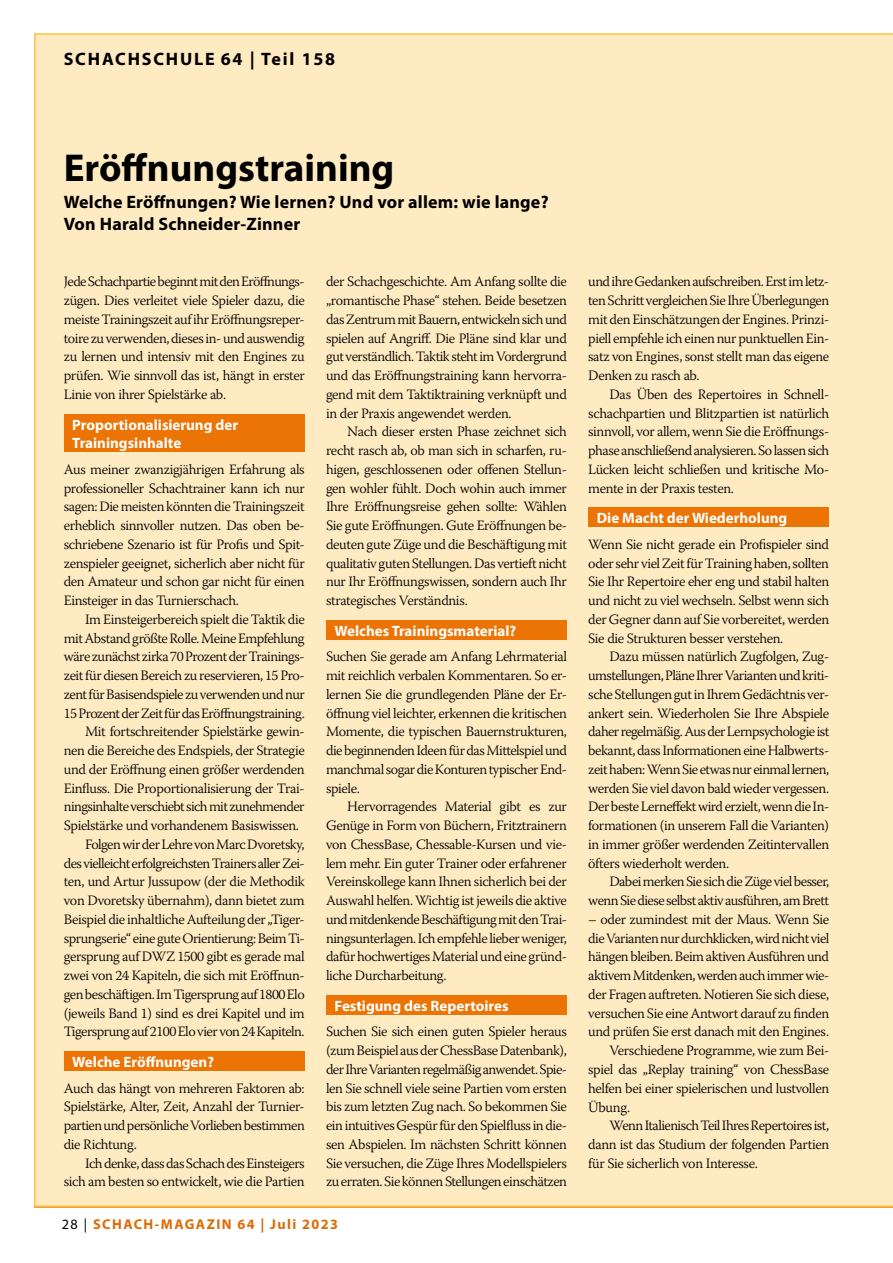
<style>
.page{position:relative;width:893px;height:1263px;background:#fff}
.page>*{position:absolute;margin:0;border:0;box-sizing:border-box;transform-origin:0 0}
.t1{font:700 39px "Myriad Pro";color:#000}
.t2{font:700 18px/21.6px "Myriad Pro";letter-spacing:.01em;color:#000}
.t3{font:700 18px "Myriad Pro";letter-spacing:.1em;color:#000}
.t4{font:700 15px/18px "Myriad Pro";color:#fff}
.t5{font:300 14.25px/18.8px "Warnock Pro";letter-spacing:-.025em;color:#000;text-align:justify}
.t6{font:700 14.25px "Myriad Pro";letter-spacing:.1em;color:#db6c08}
.s1{font-weight:400;color:#000}
</style>
<div class="page">
<div style="left:34px;top:33px;width:859px;height:1174px;background:#ffebc2"></div>
<div style="left:64px;top:414px;width:241px;height:37px;background:#ec7404"></div>
<div style="left:64px;top:1052px;width:241px;height:19px;background:#ec7404"></div>
<div style="left:326px;top:620px;width:241px;height:20px;background:#ec7404"></div>
<div style="left:326px;top:995px;width:241px;height:20px;background:#ec7404"></div>
<div style="left:588px;top:508px;width:241px;height:19px;background:#ec7404"></div>
<p class="t3" style="left:64px;top:47px;width:273px">SCHACHSCHULE 64 | Teil 158</p>
<h1 class="t1" style="left:64px;top:143px;width:332px">Eröffnungstraining</h1>
<p class="t2" style="left:64px;top:191px;width:486px">Welche Eröffnungen? Wie lernen? Und vor allem: wie lange?<br>Von Harald Schneider-Zinner</p>
<p class="t5" style="left:64px;top:272px;width:242px">Jede Schachpartie beginnt mit den Eröffnungs&shy;zügen. Dies verleitet viele Spieler dazu, die meiste Trainingszeit auf ihr Eröffnungsreper&shy;toire zu verwenden, dieses in- und auswendig zu lernen und intensiv mit den Engines zu prüfen. Wie sinnvoll das ist, hängt in erster Linie von ihrer Spielstärke ab.</p>
<p class="t4" style="left:72px;top:415px;width:167px">Proportionalisierung der<br>Trainingsinhalte</p>
<p class="t5" style="left:64px;top:459px;width:242px">Aus meiner zwanzigjährigen Erfahrung als professioneller Schachtrainer kann ich nur sagen: Die meisten könnten die Trainingszeit erheblich sinnvoller nutzen. Das oben be&shy;schriebene Szenario ist für Profis und Spit&shy;zenspieler geeignet, sicherlich aber nicht für den Amateur und schon gar nicht für einen Einsteiger in das Turnierschach.</p>
<p class="t5" style="left:85px;top:610px;width:221px">Im Einsteigerbereich spielt die Taktik die</p>
<p class="t5" style="left:64px;top:628px;width:242px">mit Abstand größte Rolle. Meine Empfehlung</p>
<p class="t5" style="left:64px;top:647px;width:242px">wäre zunächst zirka 70 Prozent der Trainings-</p>
<p class="t5" style="left:64px;top:666px;width:242px">zeit für diesen Bereich zu reservieren, 15 Pro-</p>
<p class="t5" style="left:64px;top:685px;width:242px">zent für Basisendspiele zu verwenden und nur</p>
<p class="t5" style="left:64px;top:703px;width:243px">15 Prozent der Zeit für das Eröffnungstraining.</p>
<p class="t5" style="left:85px;top:722px;width:221px">Mit fortschreitender Spielstärke gewin-</p>
<p class="t5" style="left:64px;top:741px;width:242px">nen die Bereiche des Endspiels, der Strategie</p>
<p class="t5" style="left:64px;top:760px;width:242px">und der Eröffnung einen größer werdenden</p>
<p class="t5" style="left:64px;top:778px;width:242px">Einfluss. Die Proportionalisierung der Trai-</p>
<p class="t5" style="left:64px;top:797px;width:242px">ningsinhalte verschiebt sich mit zunehmender</p>
<p class="t5" style="left:64px;top:816px;width:237px">Spielstärke und vorhandenem Basiswissen.</p>
<p class="t5" style="left:85px;top:835px;width:221px">Folgen wir der Lehre von Marc Dvoretsky,</p>
<p class="t5" style="left:64px;top:853px;width:242px">des vielleicht erfolgreichsten Trainers aller Zei-</p>
<p class="t5" style="left:64px;top:872px;width:242px">ten, und Artur Jussupow (der die Methodik</p>
<p class="t5" style="left:64px;top:891px;width:242px">von Dvoretsky übernahm), dann bietet zum</p>
<p class="t5" style="left:64px;top:910px;width:242px">Beispiel die inhaltliche Aufteilung der „Tiger-</p>
<p class="t5" style="left:64px;top:928px;width:242px">sprungserie“ eine gute Orientierung: Beim Ti-</p>
<p class="t5" style="left:64px;top:947px;width:242px">gersprung auf DWZ 1500 gibt es gerade mal</p>
<p class="t5" style="left:64px;top:966px;width:242px">zwei von 24 Kapiteln, die sich mit Eröffnun-</p>
<p class="t5" style="left:64px;top:985px;width:242px">gen beschäftigen. Im Tigersprung auf 1800 Elo</p>
<p class="t5" style="left:64px;top:1003px;width:242px">(jeweils Band 1) sind es drei Kapitel und im</p>
<p class="t5" style="left:64px;top:1022px;width:242px">Tigersprung auf 2100 Elo vier von 24 Kapiteln.</p>
<p class="t4" style="left:72px;top:1052px;width:143px">Welche Eröffnungen?</p>
<p class="t5" style="left:64px;top:1078px;width:243px">Auch das hängt von mehreren Faktoren ab:<br>Spielstärke, Alter, Zeit, Anzahl der Turnier&shy;partien und persönliche Vorlieben bestimmen die Richtung.</p>
<p class="t5" style="left:64px;top:1153px;width:242px;text-align:right">Ich denke, dass das Schach des Einsteigers sich am besten so entwickelt, wie die Partien</p>
<p class="t5" style="left:326px;top:272px;width:242px">der Schachgeschichte. Am Anfang sollte die „romantische Phase“ stehen. Beide besetzen das Zentrum mit Bauern, entwickeln sich und spielen auf Angriff. Die Pläne sind klar und gut verständlich. Taktik steht im Vordergrund und das Eröffnungstraining kann hervorra&shy;gend mit dem Taktiktraining verknüpft und in der Praxis angewendet werden.</p>
<p class="t5" style="left:326px;top:422px;width:242px;text-indent:21px">Nach dieser ersten Phase zeichnet sich recht rasch ab, ob man sich in scharfen, ru&shy;higen, geschlossenen oder offenen Stellun&shy;gen wohler fühlt. Doch wohin auch immer Ihre Eröffnungsreise gehen sollte: Wählen Sie gute Eröffnungen. Gute Eröffnungen be&shy;deuten gute Züge und die Beschäftigung mit qualitativ guten Stellungen. Das vertieft nicht nur Ihr Eröffnungswissen, sondern auch Ihr strategisches Verständnis.</p>
<p class="t4" style="left:334px;top:621px;width:183px">Welches Trainingsmaterial?</p>
<p class="t5" style="left:326px;top:647px;width:243px">Suchen Sie gerade am Anfang Lehrmaterial mit reichlich verbalen Kommentaren. So er&shy;lernen Sie die grundlegenden Pläne der Er&shy;öffnung viel leichter, erkennen die kritischen Momente, die typischen Bauernstrukturen, die beginnenden Ideen für das Mittelspiel und manchmal sogar die Konturen typischer End&shy;spiele.</p>
<p class="t5" style="left:326px;top:797px;width:243px;text-indent:21px">Hervorragendes Material gibt es zur Genüge in Form von Büchern, Fritztrainern von ChessBase, Chessable-Kursen und vie&shy;lem mehr. Ein guter Trainer oder erfahrener Vereinskollege kann Ihnen sicherlich bei der Auswahl helfen. Wichtig ist jeweils die aktive und mitdenkende Beschäftigung mit den Trai&shy;ningsunterlagen. Ich empfehle lieber weniger, dafür hochwertiges Material und eine gründ&shy;liche Durcharbeitung.</p>
<p class="t4" style="left:334px;top:996px;width:176px">Festigung des Repertoires</p>
<p class="t5" style="left:326px;top:1022px;width:243px">Suchen Sie sich einen guten Spieler heraus (zum Beispiel aus der ChessBase Datenbank), der Ihre Varianten regelmäßig anwendet. Spie&shy;len Sie schnell viele seine Partien vom ersten bis zum letzten Zug nach. So bekommen Sie ein intuitives Gespür für den Spielfluss in die&shy;sen Abspielen. Im nächsten Schritt können Sie versuchen, die Züge Ihres Modellspielers zu erraten. Sie können Stellungen einschätzen</p>
<p class="t6" style="left:62px;top:1214px;width:278px"><span class="s1">28 |</span> SCHACH-MAGAZIN 64 | Juli 2023</p>
<p class="t5" style="left:588px;top:272px;width:243px">und ihre Gedanken aufschreiben. Erst im letz&shy;ten Schritt vergleichen Sie Ihre Überlegungen mit den Einschätzungen der Engines. Prinzi&shy;piell empfehle ich einen nur punktuellen Ein&shy;satz von Engines, sonst stellt man das eigene Denken zu rasch ab.</p>
<p class="t5" style="left:588px;top:384px;width:243px;text-indent:21px">Das Üben des Repertoires in Schnell&shy;schachpartien und Blitzpartien ist natürlich sinnvoll, vor allem, wenn Sie die Eröffnungs&shy;phase anschließend analysieren. So lassen sich Lücken leicht schließen und kritische Mo&shy;mente in der Praxis testen.</p>
<p class="t4" style="left:597px;top:509px;width:192px">Die Macht der Wiederholung</p>
<p class="t5" style="left:588px;top:534px;width:242px">Wenn Sie nicht gerade ein Profispieler sind oder sehr viel Zeit für Training haben, sollten Sie Ihr Repertoire eher eng und stabil halten und nicht zu viel wechseln. Selbst wenn sich der Gegner dann auf Sie vorbereitet, werden Sie die Strukturen besser verstehen.</p>
<p class="t5" style="left:588px;top:647px;width:243px;text-indent:21px">Dazu müssen natürlich Zugfolgen, Zug&shy;umstellungen, Pläne Ihrer Varianten und kriti&shy;sche Stellungen gut in Ihrem Gedächtnis ver&shy;ankert sein. Wiederholen Sie Ihre Abspiele daher regelmäßig. Aus der Lernpsychologie ist bekannt, dass Informationen eine Halbwerts&shy;zeit haben: Wenn Sie etwas nur einmal lernen, werden Sie viel davon bald wieder vergessen.<br>Der beste Lerneffekt wird erzielt, wenn die In&shy;formationen (in unserem Fall die Varianten) in immer größer werdenden Zeitintervallen öfters wiederholt werden.</p>
<p class="t5" style="left:588px;top:872px;width:242px;text-align:right">Dabei merken Sie sich die Züge viel besser, wenn Sie diese selbst aktiv ausführen, am Brett</p>
<p class="t5" style="left:588px;top:910px;width:242px">– oder zumindest mit der Maus. Wenn Sie</p>
<p class="t5" style="left:588px;top:928px;width:243px">die Varianten nur durchklicken, wird nicht viel</p>
<p class="t5" style="left:588px;top:947px;width:242px">hängen bleiben. Beim aktiven Ausführen und</p>
<p class="t5" style="left:588px;top:966px;width:243px">aktivem Mitdenken, werden auch immer wie-</p>
<p class="t5" style="left:588px;top:985px;width:242px">der Fragen auftreten. Notieren Sie sich diese,</p>
<p class="t5" style="left:588px;top:1003px;width:242px">versuchen Sie eine Antwort darauf zu finden</p>
<p class="t5" style="left:588px;top:1022px;width:242px">und prüfen Sie erst danach mit den Engines.</p>
<p class="t5" style="left:609px;top:1041px;width:221px">Verschiedene Programme, wie zum Bei-</p>
<p class="t5" style="left:588px;top:1060px;width:242px">spiel das „Replay training“ von ChessBase</p>
<p class="t5" style="left:588px;top:1078px;width:242px">helfen bei einer spielerischen und lustvollen</p>
<p class="t5" style="left:588px;top:1097px;width:43px">Übung.</p>
<p class="t5" style="left:609px;top:1116px;width:221px">Wenn Italienisch Teil Ihres Repertoires ist,</p>
<p class="t5" style="left:588px;top:1135px;width:242px">dann ist das Studium der folgenden Partien</p>
<p class="t5" style="left:588px;top:1153px;width:171px">für Sie sicherlich von Interesse.</p>
</div>
